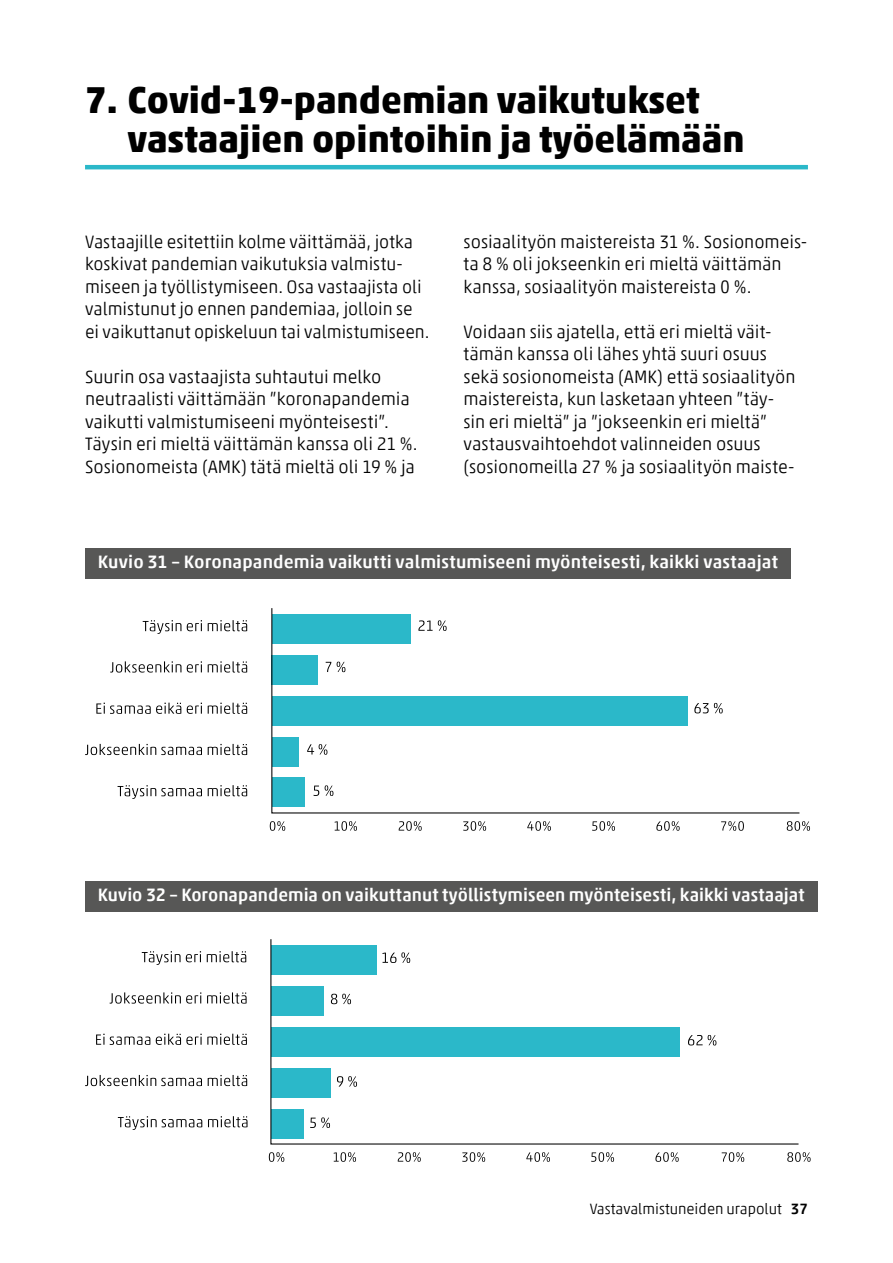
<style>
.page{position:relative;width:893px;height:1263px;background:#fff}
.page>*{position:absolute;margin:0;border:0;box-sizing:border-box;transform-origin:0 0}
.Pääotsikko_H1{font:700 37.5px/39px "Akko Pro";color:#000}
.Leipis{font:300 18px/22.5px "Akko Pro";color:#000}
.Kuvioiden_otsikko_H4{font:500 18px "Akko Pro";letter-spacing:.005em;color:#fff}
.t1{font:300 15px "Akko Pro";color:#000}
.s1{font-weight:500}
</style>
<div class="page">
<hr style="left:85px;top:165px;width:723px;height:4px;background:#2bb8c9">
<div style="left:85px;top:548px;width:706px;height:31px;background:#575756"></div>
<svg style="left:143px;top:620px;width:38px;height:14px"></svg>
<svg style="left:187px;top:620px;width:15px;height:11px"></svg>
<svg style="left:208px;top:620px;width:39px;height:11px"></svg>
<svg style="left:110px;top:661px;width:71px;height:11px"></svg>
<svg style="left:187px;top:661px;width:15px;height:11px"></svg>
<svg style="left:208px;top:661px;width:39px;height:11px"></svg>
<svg style="left:96px;top:703px;width:85px;height:11px"></svg>
<svg style="left:187px;top:703px;width:15px;height:11px"></svg>
<svg style="left:208px;top:703px;width:39px;height:11px"></svg>
<svg style="left:85px;top:744px;width:117px;height:11px"></svg>
<svg style="left:208px;top:744px;width:39px;height:11px"></svg>
<svg style="left:118px;top:785px;width:84px;height:14px"></svg>
<svg style="left:208px;top:785px;width:39px;height:11px"></svg>
<svg style="left:270px;top:821px;width:15px;height:10px"></svg>
<svg style="left:335px;top:821px;width:22px;height:10px"></svg>
<svg style="left:399px;top:821px;width:23px;height:10px"></svg>
<svg style="left:463px;top:821px;width:23px;height:10px"></svg>
<svg style="left:527px;top:821px;width:24px;height:10px"></svg>
<svg style="left:592px;top:821px;width:23px;height:10px"></svg>
<svg style="left:656px;top:821px;width:24px;height:10px"></svg>
<svg style="left:721px;top:821px;width:23px;height:10px"></svg>
<svg style="left:787px;top:821px;width:23px;height:10px"></svg>
<svg style="left:271px;top:608px;width:529px;height:206px"></svg>
<svg style="left:418px;top:620px;width:29px;height:11px"></svg>
<svg style="left:326px;top:662px;width:5px;height:10px"></svg>
<svg style="left:337px;top:662px;width:8px;height:10px"></svg>
<svg style="left:694px;top:703px;width:29px;height:10px"></svg>
<svg style="left:307px;top:744px;width:20px;height:11px"></svg>
<svg style="left:314px;top:785px;width:5px;height:11px"></svg>
<svg style="left:325px;top:785px;width:8px;height:11px"></svg>
<div style="left:85px;top:881px;width:732px;height:31px;background:#575756"></div>
<svg style="left:142px;top:951px;width:59px;height:14px"></svg>
<svg style="left:207px;top:951px;width:39px;height:11px"></svg>
<svg style="left:110px;top:992px;width:91px;height:11px"></svg>
<svg style="left:207px;top:992px;width:40px;height:11px"></svg>
<svg style="left:96px;top:1034px;width:54px;height:11px"></svg>
<svg style="left:156px;top:1034px;width:91px;height:11px"></svg>
<svg style="left:85px;top:1075px;width:117px;height:11px"></svg>
<svg style="left:208px;top:1075px;width:39px;height:11px"></svg>
<svg style="left:118px;top:1116px;width:84px;height:14px"></svg>
<svg style="left:208px;top:1116px;width:40px;height:11px"></svg>
<svg style="left:269px;top:1152px;width:15px;height:10px"></svg>
<svg style="left:334px;top:1152px;width:22px;height:10px"></svg>
<svg style="left:398px;top:1152px;width:23px;height:10px"></svg>
<svg style="left:462px;top:1152px;width:23px;height:10px"></svg>
<svg style="left:526px;top:1152px;width:24px;height:10px"></svg>
<svg style="left:591px;top:1152px;width:23px;height:10px"></svg>
<svg style="left:655px;top:1152px;width:24px;height:10px"></svg>
<svg style="left:722px;top:1152px;width:22px;height:10px"></svg>
<svg style="left:787px;top:1152px;width:24px;height:10px"></svg>
<svg style="left:270px;top:939px;width:529px;height:206px"></svg>
<svg style="left:382px;top:952px;width:28px;height:11px"></svg>
<svg style="left:331px;top:994px;width:20px;height:10px"></svg>
<svg style="left:688px;top:1035px;width:28px;height:10px"></svg>
<svg style="left:337px;top:1076px;width:20px;height:11px"></svg>
<svg style="left:310px;top:1117px;width:20px;height:11px"></svg>
<h1 class="Pääotsikko_H1" style="left:128px;top:80px;width:618px;text-indent:-43px">7. Covid-19-pandemian vaikutukset vastaajien opintoihin ja työelämään</h1>
<p class="Leipis" style="left:85px;top:230px;width:346px">Vastaajille esitettiin kolme väittämää, jotka koskivat pandemian vaikutuksia valmistu&shy;miseen ja työllistymiseen. Osa vastaajista oli valmistunut jo ennen pandemiaa, jolloin se ei vaikuttanut opiskeluun tai valmistumiseen.</p>
<p class="Leipis" style="left:85px;top:365px;width:334px">Suurin osa vastaajista suhtautui melko neutraalisti väittämään ”koronapandemia vaikutti valmistumiseeni myönteisesti”.<br>Täysin eri mieltä väittämän kanssa oli 21 %.<br>Sosionomeista (AMK) tätä mieltä oli 19 % ja</p>
<p class="Leipis" style="left:463px;top:230px;width:345px">sosiaalityön maistereista 31 %. Sosionomeis&shy;ta 8 % oli jokseenkin eri mieltä väittämän kanssa, sosiaalityön maistereista 0 %.</p>
<p class="Leipis" style="left:463px;top:320px;width:333px">Voidaan siis ajatella, että eri mieltä väit&shy;tämän kanssa oli lähes yhtä suuri osuus sekä sosionomeista (AMK) että sosiaalityön maistereista, kun lasketaan yhteen ”täy&shy;sin eri mieltä” ja ”jokseenkin eri mieltä” vastausvaihtoehdot valinneiden osuus (sosionomeilla 27 % ja sosiaalityön maiste-</p>
<p class="Kuvioiden_otsikko_H4" style="left:98px;top:551px;width:682px">Kuvio 31 – Koronapandemia vaikutti valmistumiseeni myönteisesti, kaikki vastaajat</p>
<p class="Kuvioiden_otsikko_H4" style="left:98px;top:884px;width:708px">Kuvio 32 – Koronapandemia on vaikuttanut työllistymiseen myönteisesti, kaikki vastaajat</p>
<p class="t1" style="left:590px;top:1200px;width:220px">Vastavalmistuneiden urapolut <span class="s1">37</span></p>
</div>
